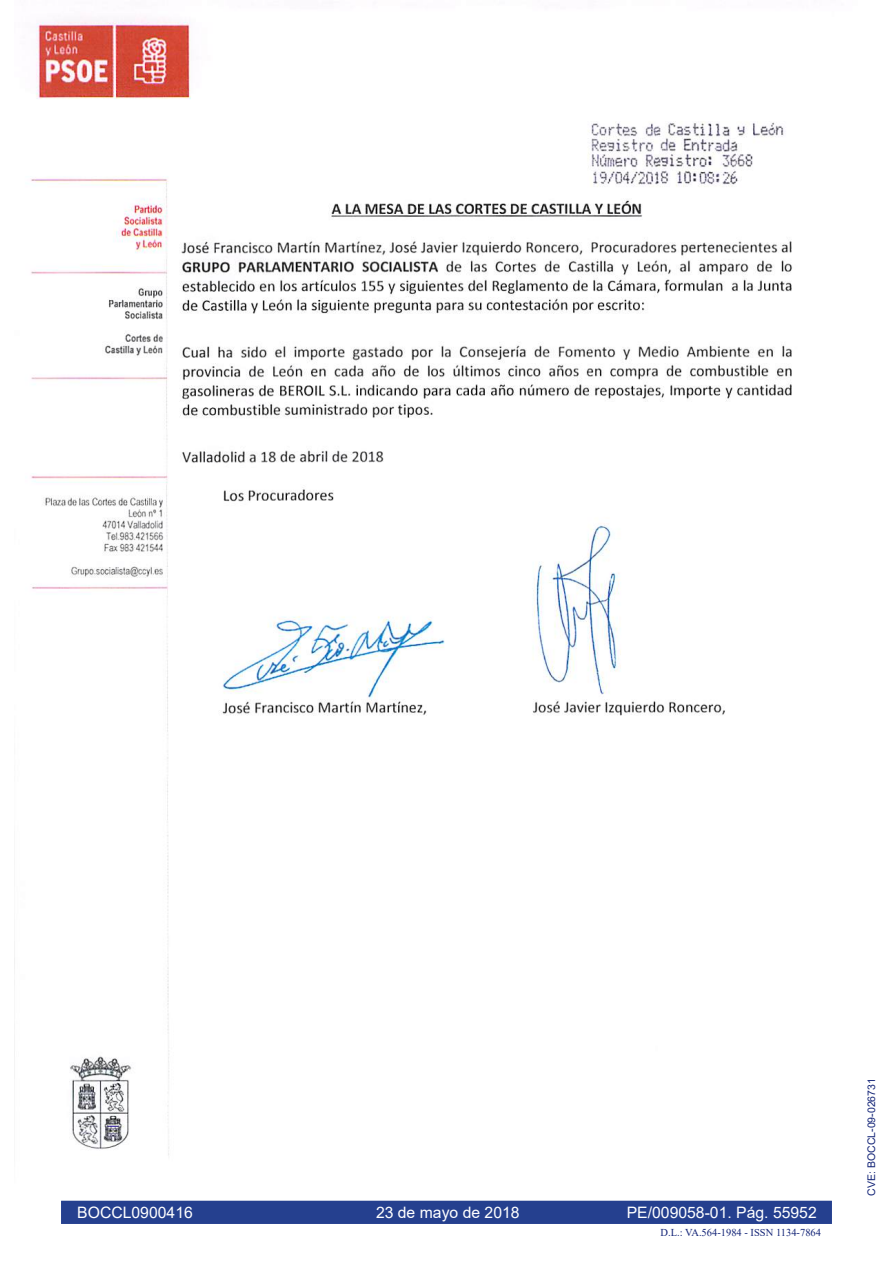
<style>
.page{position:relative;width:893px;height:1263px;background:#fff}
.page>*{position:absolute;margin:0;border:0;box-sizing:border-box;transform-origin:0 0}
.t1{font:15.75px "Arial";color:#fff}
.t2{font:10.5px "Times New Roman";color:#132477}
.t3{font:10.5px "Arial";color:#132477}
</style>
<div class="page">
<div style="left:60px;top:1200px;width:773px;height:25px;background:#25408f"></div>
<div style="left:60px;top:1199px;width:773px;height:26px;border:2px solid #fff"></div>
<img style="left:31px;top:17px;width:802px;height:1183px">
<p class="t1" style="left:77px;top:1202px;width:117px">BOCCL0900416</p>
<p class="t1" style="left:376px;top:1202px;width:145px">23 de mayo de 2018</p>
<p class="t1" style="left:627px;top:1202px;width:192px">PE/009058-01. Pág. 55952</p>
<p class="t2" style="left:661px;top:1225px;width:162px">D.L.: VA.564-1984 - ISSN 1134-7864</p>
<p class="t3" style="left:864px;top:1195px;width:119px;rotate:-90deg">CVE: BOCCL-09-026731</p>
</div>
